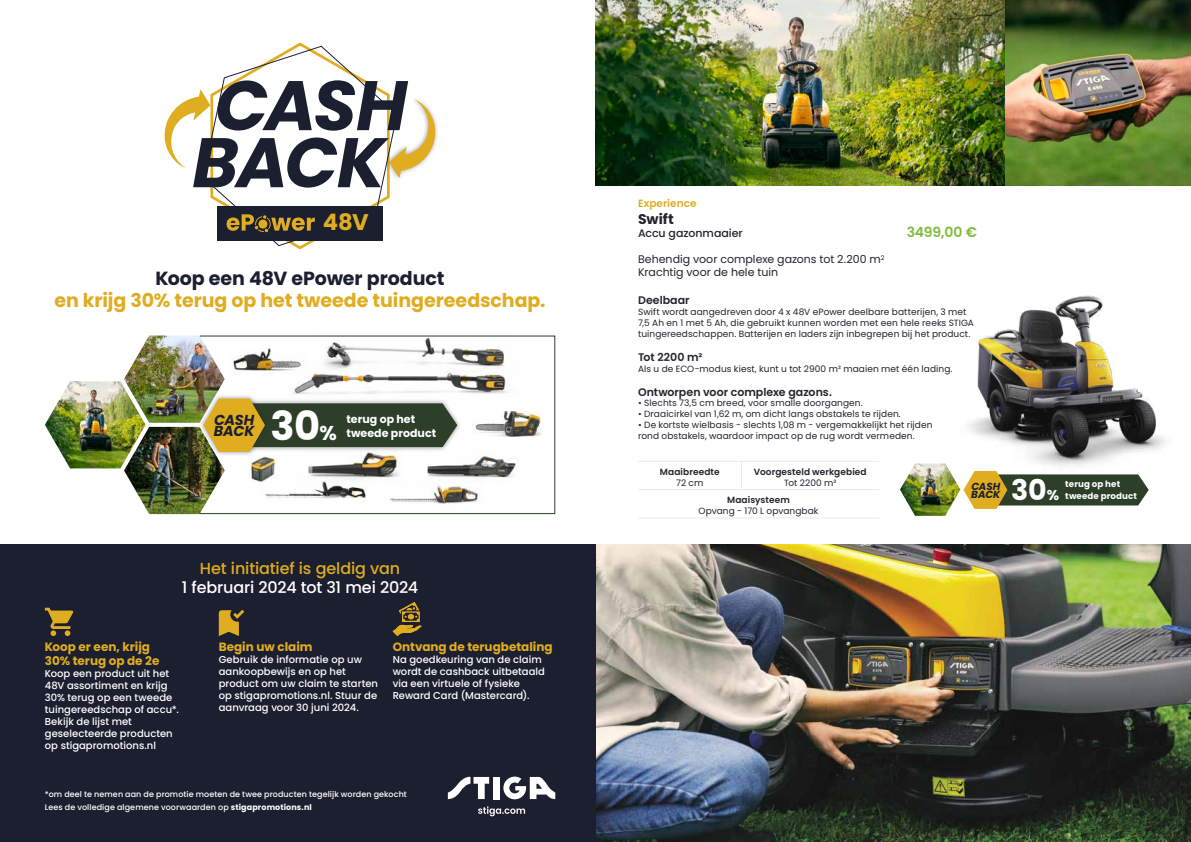
<style>
.page{position:relative;width:1191px;height:842px;background:#fff}
.page>*{position:absolute;margin:0;border:0;box-sizing:border-box;transform-origin:0 0}
.t1{font:italic 700 70px/57px "Poppins";letter-spacing:-.04em;color:#1b1f2f;text-align:center}
.t2{font:700 40px "Poppins";color:#fff}
.t3{font:700 28.5px "Poppins";color:#fff}
.t4{font:700 22.7px "Poppins";color:#e0ad20}
.t5{font:700 19px "Poppins";letter-spacing:-.005em;color:#e0ad20}
.t6{font:700 19px "Poppins";letter-spacing:-.005em;color:#1b1f2f}
.t7{font:500 16px "Poppins";letter-spacing:-.015em;color:#fff}
.t8{font:500 16px "Poppins";letter-spacing:-.01em;color:#e0ad20}
.t9{font:italic 700 14.4px/11.3px "Poppins";letter-spacing:-.02em;color:#1b1f2f}
.t10{font:600 14px "Poppins";letter-spacing:-.015em;color:#80bb3d}
.t11{font:700 14px "Poppins";color:#21242a}
.t12{font:700 12px/14.4px "Poppins";color:#e0ad20}
.t13{font:11px/13.2px "Poppins";color:#21242a}
.t14{font:600 11px "Poppins";color:#21242a}
.t15{font:700 11px/14px "Poppins";letter-spacing:.005em;color:#fff}
.t16{font:500 11px "Poppins";color:#21242a}
.t17{font:600 10.5px "Poppins";letter-spacing:.005em;color:#e0ad20}
.t18{font:italic 700 10.3px/8.1px "Poppins";letter-spacing:-.01em;color:#1b1f2f}
.t19{font:500 10px/12px "Poppins";color:#fff}
.t20{font:9px/10.8px "Poppins";letter-spacing:.01em;color:#21242a}
.t21{font:600 9px "Poppins";letter-spacing:.01em;color:#21242a}
.t22{font:700 8.7px/12px "Poppins";letter-spacing:.01em;color:#fff}
.t23{font:500 8px/13.2px "Poppins";letter-spacing:.015em;color:#fff}
.s1{font-size:20px}
.s2{font-weight:700}
.s3{font-size:14.2px}
</style>
<div class="page">
<img style="left:595px;top:0;width:596px;height:186px">
<img style="left:960px;top:295px;width:206px;height:196px">
<img style="left:124px;top:427px;width:101px;height:87px">
<img style="left:124px;top:335px;width:101px;height:88px">
<img style="left:45px;top:381px;width:101px;height:87px">
<img style="left:264px;top:484px;width:102px;height:15px">
<img style="left:308px;top:452px;width:92px;height:32px">
<img style="left:475px;top:411px;width:67px;height:25px">
<img style="left:233px;top:348px;width:46px;height:25px">
<img style="left:384px;top:476px;width:95px;height:34px">
<img style="left:421px;top:456px;width:95px;height:28px">
<img style="left:327px;top:337px;width:178px;height:23px">
<img style="left:279px;top:360px;width:231px;height:35px">
<img style="left:249px;top:456px;width:27px;height:26px">
<div style="left:199px;top:335px;width:356px;height:179px;border:1px solid #2d3f29"></div>
<img style="left:595px;top:544px;width:596px;height:298px">
<img style="left:900px;top:463px;width:60px;height:53px">
<svg style="left:963px;top:471px;width:185px;height:38px"></svg>
<div style="left:0;top:544px;width:595px;height:298px;background:#1b1f2f"></div>
<div style="left:493px;top:777px;width:7px;height:22px;background:#fff"></div>
<svg style="left:448px;top:777px;width:41px;height:22px"></svg>
<svg style="left:503px;top:777px;width:52px;height:22px"></svg>
<svg style="left:478px;top:806px;width:47px;height:10px"></svg>
<svg style="left:164px;top:42px;width:274px;height:208px"></svg>
<svg style="left:45px;top:608px;width:28px;height:28px"></svg>
<svg style="left:219px;top:610px;width:25px;height:26px"></svg>
<svg style="left:393px;top:602px;width:28px;height:34px"></svg>
<hr style="left:741px;top:461px;width:138px;height:1px;background:#ebebeb">
<hr style="left:638px;top:461px;width:103px;height:1px;background:#ebebeb">
<hr style="left:638px;top:489px;width:103px;height:1px;background:#ebebeb">
<hr style="left:741px;top:489px;width:138px;height:1px;background:#ebebeb">
<hr style="left:638px;top:518px;width:103px;height:1px;background:#ebebeb">
<hr style="left:741px;top:518px;width:138px;height:1px;background:#ebebeb">
<svg style="left:741px;top:462px;width:1px;height:27px"></svg>
<div style="left:240px;top:398px;width:222px;height:54px;background:#21242a;opacity:.5"></div>
<div style="left:199px;top:393px;width:71px;height:64px;background:#21242a;opacity:.5"></div>
<svg style="left:203px;top:399px;width:254px;height:53px;background:#6f7249"></svg>
<h1 class="t1" style="left:192px;top:78px;width:216px">CASH<br>BACK</h1>
<h3 class="t4" style="left:323px;top:209px;width:47px">48V</h3>
<h3 class="t6" style="left:156px;top:267px;width:290px">Koop een 48V ePower product</h3>
<h3 class="t5" style="left:54px;top:290px;width:493px">en krijg 30% terug op het tweede tuingereedschap.</h3>
<h3 class="t9" style="left:214px;top:414px;width:42px">CASH<br>BACK</h3>
<h2 class="t2" style="left:270px;top:402px;width:68px">30<span class="s1">%</span></h2>
<p class="t15" style="left:346px;top:412px;width:91px">terug op het tweede product</p>
<h3 class="t8" style="left:200px;top:559px;width:202px">Het initiatief is geldig van</h3>
<h3 class="t7" style="left:182px;top:578px;width:238px">1 februari 2024 tot 31 mei 2024</h3>
<h3 class="t12" style="left:45px;top:640px;width:116px">Koop er een, krijg<br>30% terug op de 2e</h3>
<p class="t19" style="left:45px;top:668px;width:135px">Koop een product uit het<br>48V assortiment en krijg<br>30% terug op een tweede tuingereedschap of accu*.<br>Bekijk de lijst met geselecteerde producten op stigapromotions.nl</p>
<h3 class="t12" style="left:219px;top:640px;width:95px">Begin uw claim</h3>
<p class="t19" style="left:219px;top:653px;width:161px">Gebruik de informatie op uw aankoopbewijs en op het product om uw claim te starten op stigapromotions.nl. Stuur de aanvraag voor 30 juni 2024.</p>
<h3 class="t12" style="left:393px;top:640px;width:161px">Ontvang de terugbetaling</h3>
<p class="t19" style="left:393px;top:653px;width:154px">Na goedkeuring van de claim wordt de cashback uitbetaald via een virtuele of fysieke<br>Reward Card (Mastercard).</p>
<p class="t23" style="left:45px;top:788px;width:363px">*om deel te nemen aan de promotie moeten de twee producten tegelijk worden gekocht<br>Lees de volledige algemene voorwaarden op <span class="s2">stigapromotions.nl</span></p>
<p class="t17" style="left:638px;top:198px;width:60px">Experience</p>
<h3 class="t11" style="left:638px;top:211px;width:37px">Swift</h3>
<p class="t16" style="left:638px;top:227px;width:106px">Accu gazonmaaier</p>
<p class="t13" style="left:638px;top:253px;width:248px">Behendig voor complexe gazons tot 2.200 m<sup>2<br></sup>Krachtig voor de hele tuin</p>
<h3 class="t10" style="left:906px;top:224px;width:72px">3499,00 €</h3>
<p class="t14" style="left:638px;top:294px;width:53px">Deelbaar</p>
<p class="t20" style="left:638px;top:307px;width:337px">Swift wordt aangedreven door 4 x 48V ePower deelbare batterijen, 3 met<br>7,5 Ah en 1 met 5 Ah, die gebruikt kunnen worden met een hele reeks STIGA tuingereedschappen. Batterijen en laders zijn inbegrepen bij het product.</p>
<p class="t14" style="left:638px;top:351px;width:66px">Tot 2200 m²</p>
<p class="t20" style="left:638px;top:363px;width:316px">Als u de ECO-modus kiest, kunt u tot 2900 m² maaien met één lading.</p>
<p class="t14" style="left:638px;top:385px;width:195px">Ontworpen voor complexe gazons.</p>
<p class="t20" style="left:638px;top:398px;width:226px">• Slechts 73,5 cm breed, voor smalle doorgangen.</p>
<p class="t20" style="left:638px;top:409px;width:264px">• Draaicirkel van 1,62 m, om dicht langs obstakels te rijden.</p>
<p class="t20" style="left:638px;top:420px;width:296px">• De kortste wielbasis - slechts 1,08 m - vergemakkelijkt het rijden rond obstakels, waardoor impact op de rug wordt vermeden.</p>
<p class="t21" style="left:660px;top:466px;width:61px">Maaibreedte</p>
<p class="t20" style="left:676px;top:477px;width:29px">72 cm</p>
<p class="t21" style="left:754px;top:466px;width:114px">Voorgesteld werkgebied</p>
<p class="t20" style="left:784px;top:477px;width:54px">Tot 2200 m²</p>
<p class="t21" style="left:727px;top:495px;width:64px">Maaisysteem</p>
<p class="t20" style="left:698px;top:505px;width:122px">Opvang - 170 L opvangbak</p>
<p class="t18" style="left:971px;top:482px;width:31px">CASH<br>BACK</p>
<h3 class="t3" style="left:1011px;top:474px;width:50px">30<span class="s3">%</span></h3>
<p class="t22" style="left:1065px;top:478px;width:73px">terug op het tweede product</p>
</div>
